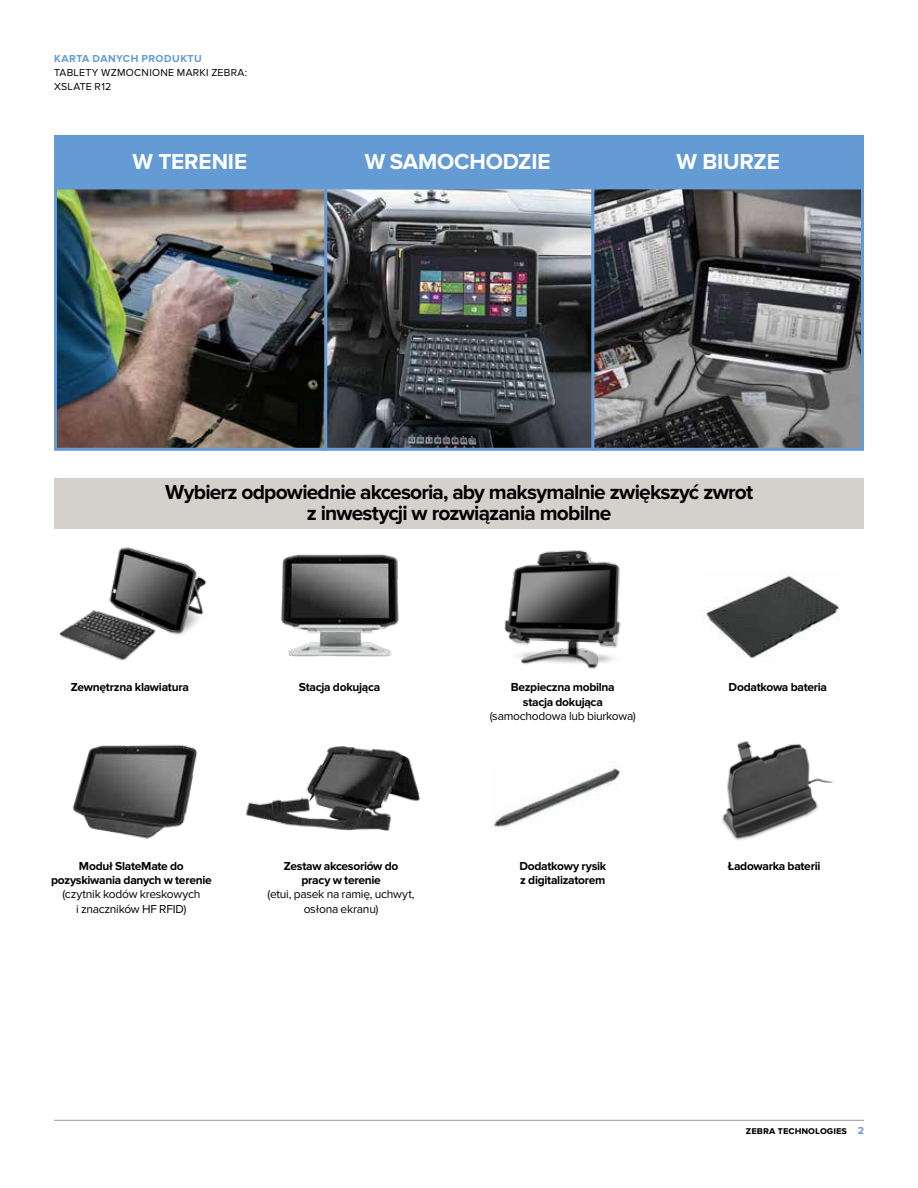
<style>
.page{position:relative;width:918px;height:1188px;background:#fff}
.page>*{position:absolute;margin:0;border:0;box-sizing:border-box;transform-origin:0 0}
.t1{font:700 22.5px "Proxima Nova";letter-spacing:-.01em;color:#fff}
.t2{font:700 21px/21px "Proxima Nova";letter-spacing:-.04em;color:#000;text-align:center}
.t3{font:700 12px/14.2px "Proxima Nova";letter-spacing:-.025em;color:#000;text-align:center}
.t4{font:12px/14.2px "Proxima Nova";letter-spacing:-.02em;color:#000;text-align:center}
.t5{font:10.5px/14.2px "Proxima Nova";letter-spacing:.025em;color:#000}
.t6{font:700 10.5px "Proxima Nova";letter-spacing:.045em;color:#649bd4}
.t7{font:700 10.5px "Proxima Nova";color:#000}
.s1{color:#649bd4}
</style>
<div class="page">
<img style="left:721px;top:741px;width:112px;height:99px">
<div style="left:54px;top:478px;width:810px;height:51px;background:#d4d1cd"></div>
<img style="left:504px;top:550px;width:117px;height:119px">
<img style="left:281px;top:554px;width:118px;height:103px">
<img style="left:59px;top:547px;width:148px;height:114px">
<img style="left:72px;top:744px;width:126px;height:95px">
<img style="left:246px;top:746px;width:174px;height:85px">
<img style="left:327px;top:190px;width:264px;height:257px">
<div style="left:323px;top:186px;width:272px;height:265px;border:3px solid #649bd4"></div>
<svg style="left:595px;top:190px;width:265px;height:257px;background:#646365"></svg>
<div style="left:591px;top:186px;width:273px;height:265px;border:3px solid #649bd4"></div>
<img style="left:58px;top:190px;width:265px;height:257px">
<div style="left:54px;top:186px;width:273px;height:265px;border:3px solid #649bd4"></div>
<div style="left:54px;top:135px;width:810px;height:53px;background:#649bd4"></div>
<img style="left:702px;top:574px;width:137px;height:84px">
<img style="left:491px;top:762px;width:129px;height:65px">
<hr style="left:54px;top:1120px;width:810px;height:1px;background:#9e9b98">
<p class="t6" style="left:54px;top:52px;width:149px">KARTA DANYCH PRODUKTU</p>
<p class="t5" style="left:54px;top:65px;width:195px">TABLETY WZMOCNIONE MARKI ZEBRA:<br>XSLATE R12</p>
<h1 class="t1" style="left:133px;top:149px;width:116px">W TERENIE</h1>
<h1 class="t1" style="left:365px;top:149px;width:187px">W SAMOCHODZIE</h1>
<h1 class="t1" style="left:676px;top:149px;width:105px">W BIURZE</h1>
<h2 class="t2" style="left:165px;top:482px;width:590px">Wybierz odpowiednie akcesoria, aby maksymalnie zwiększyć zwrot z inwestycji w rozwiązania mobilne</h2>
<p class="t3" style="left:71px;top:681px;width:119px">Zewnętrzna klawiatura</p>
<p class="t3" style="left:299px;top:681px;width:83px">Stacja dokująca</p>
<p class="t3" style="left:511px;top:681px;width:105px">Bezpieczna mobilna stacja dokująca</p>
<p class="t4" style="left:490px;top:709px;width:148px">(samochodowa lub biurkowa)</p>
<p class="t3" style="left:729px;top:681px;width:100px">Dodatkowa bateria</p>
<p class="t3" style="left:51px;top:859px;width:162px">Moduł SlateMate do pozyskiwania danych w terenie</p>
<p class="t4" style="left:62px;top:888px;width:139px">(czytnik kodów kreskowych i znaczników HF RFID)</p>
<p class="t3" style="left:284px;top:859px;width:116px">Zestaw akcesoriów do pracy w terenie</p>
<p class="t4" style="left:268px;top:887px;width:149px">(etui, pasek na ramię, uchwyt, osłona ekranu)</p>
<p class="t3" style="left:519px;top:859px;width:89px;text-align:left">Dodatkowy rysik z digitalizatorem</p>
<p class="t3" style="left:728px;top:859px;width:94px">Ładowarka baterii</p>
<p class="t7" style="left:746px;top:1124px;width:120px">zebra technologies <span class="s1">2</span></p>
</div>
